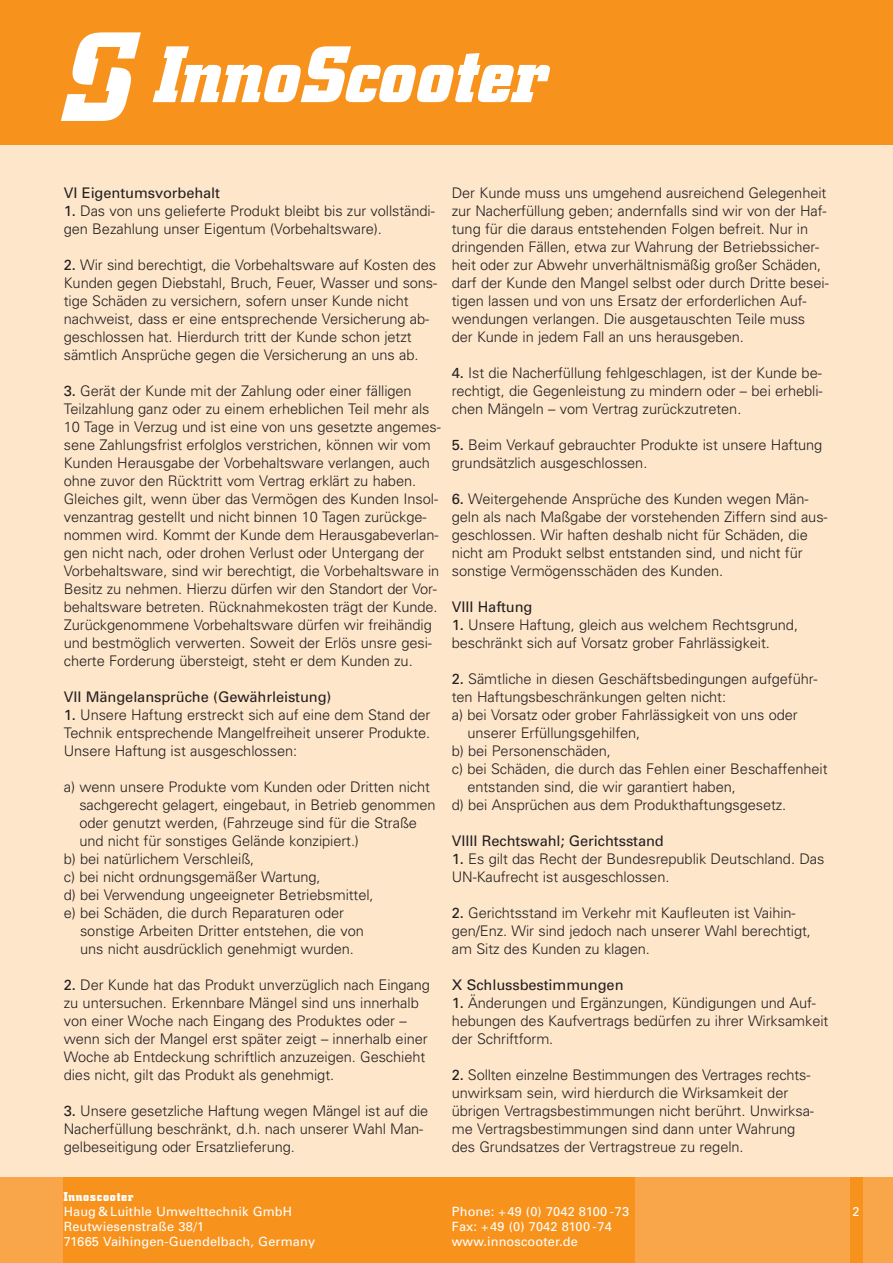
<style>
.page{position:relative;width:893px;height:1263px;background:#fff}
.page>*{position:absolute;margin:0;border:0;box-sizing:border-box;transform-origin:0 0}
.t1{font:300 14.7px/18px "Univers";letter-spacing:-.005em;color:#231f20}
.t2{font:14.7px "Univers";letter-spacing:-.005em;color:#231f20}
.t3{font:12.75px/15px "Univers";letter-spacing:.01em;color:#fff}
.t4{font:700 12.75px "City";letter-spacing:.06em;color:#fff}
.s1{font-weight:400}
</style>
<div class="page">
<div style="left:0;top:0;width:893px;height:1191px;background:#fee6ca"></div>
<div style="left:0;top:1178px;width:893px;height:85px;background:#f9a64a"></div>
<div style="left:64px;top:1178px;width:571px;height:85px;background:#f7931d"></div>
<div style="left:0;top:0;width:893px;height:145px;background:#f7931d"></div>
<svg style="left:61px;top:32px;width:489px;height:89px"></svg>
<div style="left:850px;top:1178px;width:12px;height:85px;background:#f7931d"></div>
<p class="t2" style="left:64px;top:187px;width:158px">VI Eigentumsvorbehalt</p>
<p class="t1" style="left:64px;top:203px;width:372px"><span class="s1">1.</span> Das von uns gelieferte Produkt bleibt bis zur vollständi&shy;gen Bezahlung unser Eigentum (Vorbehaltsware).</p>
<p class="t1" style="left:64px;top:257px;width:375px"><span class="s1">2.</span> Wir sind berechtigt, die Vorbehaltsware auf Kosten des Kunden gegen Diebstahl, Bruch, Feuer, Wasser und sons&shy;tige Schäden zu versichern, sofern unser Kunde nicht nachweist, dass er eine entsprechende Versicherung ab&shy;geschlossen hat. Hierdurch tritt der Kunde schon jetzt sämtlich Ansprüche gegen die Versicherung an uns ab.</p>
<p class="t1" style="left:64px;top:383px;width:378px"><span class="s1">3.</span> Gerät der Kunde mit der Zahlung oder einer fälligen Teilzahlung ganz oder zu einem erheblichen Teil mehr als 10 Tage in Verzug und ist eine von uns gesetzte angemes&shy;sene Zahlungsfrist erfolglos verstrichen, können wir vom Kunden Herausgabe der Vorbehaltsware verlangen, auch ohne zuvor den Rücktritt vom Vertrag erklärt zu haben.<br>Gleiches gilt, wenn über das Vermögen des Kunden Insol&shy;venzantrag gestellt und nicht binnen 10 Tagen zurückge&shy;nommen wird. Kommt der Kunde dem Herausgabeverlan&shy;gen nicht nach, oder drohen Verlust oder Untergang der Vorbehaltsware, sind wir berechtigt, die Vorbehaltsware in Besitz zu nehmen. Hierzu dürfen wir den Standort der Vor&shy;behaltsware betreten. Rücknahmekosten trägt der Kunde.<br>Zurückgenommene Vorbehaltsware dürfen wir freihändig und bestmöglich verwerten. Soweit der Erlös unsre gesi&shy;cherte Forderung übersteigt, steht er dem Kunden zu.</p>
<p class="t2" style="left:64px;top:691px;width:269px">VII Mängelansprüche (Gewährleistung)</p>
<p class="t1" style="left:64px;top:707px;width:368px;text-align:justify"><span class="s1">1.</span> Unsere Haftung erstreckt sich auf eine dem Stand der Technik entsprechende Mangelfreiheit unserer Produkte.<br>Unsere Haftung ist ausgeschlossen:</p>
<p class="t1" style="left:64px;top:779px;width:368px">a) wenn unsere Produkte vom Kunden oder Dritten nicht</p>
<p class="t1" style="left:79px;top:797px;width:358px">sachgerecht gelagert, eingebaut, in Betrieb genommen</p>
<p class="t1" style="left:79px;top:815px;width:339px">oder genutzt werden, (Fahrzeuge sind für die Straße</p>
<p class="t1" style="left:79px;top:833px;width:281px">und nicht für sonstiges Gelände konzipiert.)</p>
<p class="t1" style="left:64px;top:851px;width:192px">b) bei natürlichem Verschleiß,</p>
<p class="t1" style="left:64px;top:869px;width:258px">c) bei nicht ordnungsgemäßer Wartung,</p>
<p class="t1" style="left:64px;top:887px;width:311px">d) bei Verwendung ungeeigneter Betriebsmittel,</p>
<p class="t1" style="left:64px;top:905px;width:282px">e) bei Schäden, die durch Reparaturen oder</p>
<p class="t1" style="left:80px;top:923px;width:285px">sonstige Arbeiten Dritter entstehen, die von</p>
<p class="t1" style="left:80px;top:941px;width:275px">uns nicht ausdrücklich genehmigt wurden.</p>
<p class="t1" style="left:64px;top:977px;width:368px"><span class="s1">2.</span> Der Kunde hat das Produkt unverzüglich nach Eingang zu untersuchen. Erkennbare Mängel sind uns innerhalb von einer Woche nach Eingang des Produktes oder – wenn sich der Mangel erst später zeigt – innerhalb einer Woche ab Entdeckung schriftlich anzuzeigen. Geschieht dies nicht, gilt das Produkt als genehmigt.</p>
<p class="t1" style="left:64px;top:1103px;width:366px"><span class="s1">3.</span> Unsere gesetzliche Haftung wegen Mängel ist auf die<br>Nacherfüllung beschränkt, d.h. nach unserer Wahl Man&shy;gelbeseitigung oder Ersatzlieferung.</p>
<p class="t1" style="left:452px;top:185px;width:378px">Der Kunde muss uns umgehend ausreichend Gelegenheit zur Nacherfüllung geben; andernfalls sind wir von der Haf&shy;tung für die daraus entstehenden Folgen befreit. Nur in dringenden Fällen, etwa zur Wahrung der Betriebssicher&shy;heit oder zur Abwehr unverhältnismäßig großer Schäden, darf der Kunde den Mangel selbst oder durch Dritte besei&shy;tigen lassen und von uns Ersatz der erforderlichen Auf&shy;wendungen verlangen. Die ausgetauschten Teile muss der Kunde in jedem Fall an uns herausgeben.</p>
<p class="t1" style="left:452px;top:365px;width:372px;text-align:justify"><span class="s1">4.</span> Ist die Nacherfüllung fehlgeschlagen, ist der Kunde be&shy;rechtigt, die Gegenleistung zu mindern oder – bei erhebli&shy;chen Mängeln – vom Vertrag zurückzutreten.</p>
<p class="t1" style="left:452px;top:437px;width:372px"><span class="s1">5.</span> Beim Verkauf gebrauchter Produkte ist unsere Haftung grundsätzlich ausgeschlossen.</p>
<p class="t1" style="left:452px;top:491px;width:377px"><span class="s1">6.</span> Weitergehende Ansprüche des Kunden wegen Män&shy;geln als nach Maßgabe der vorstehenden Ziffern sind aus&shy;geschlossen. Wir haften deshalb nicht für Schäden, die nicht am Produkt selbst entstanden sind, und nicht für sonstige Vermögensschäden des Kunden.</p>
<p class="t2" style="left:452px;top:601px;width:82px">VIII Haftung</p>
<p class="t1" style="left:452px;top:617px;width:348px"><span class="s1">1.</span> Unsere Haftung, gleich aus welchem Rechtsgrund, beschränkt sich auf Vorsatz grober Fahrlässigkeit.</p>
<p class="t1" style="left:452px;top:671px;width:367px"><span class="s1">2.</span> Sämtliche in diesen Geschäftsbedingungen aufgeführ-</p>
<p class="t1" style="left:452px;top:689px;width:276px">ten Haftungsbeschränkungen gelten nicht:</p>
<p class="t1" style="left:452px;top:707px;width:347px">a) bei Vorsatz oder grober Fahrlässigkeit von uns oder</p>
<p class="t1" style="left:467px;top:725px;width:174px">unserer Erfüllungsgehilfen,</p>
<p class="t1" style="left:452px;top:743px;width:161px">b) bei Personenschäden,</p>
<p class="t1" style="left:452px;top:761px;width:377px">c) bei Schäden, die durch das Fehlen einer Beschaffenheit</p>
<p class="t1" style="left:467px;top:779px;width:270px">entstanden sind, die wir garantiert haben,</p>
<p class="t1" style="left:452px;top:797px;width:336px">d) bei Ansprüchen aus dem Produkthaftungsgesetz.</p>
<p class="t2" style="left:452px;top:835px;width:214px">VIIII Rechtswahl; Gerichtsstand</p>
<p class="t1" style="left:452px;top:851px;width:374px"><span class="s1">1.</span> Es gilt das Recht der Bundesrepublik Deutschland. Das<br>UN-Kaufrecht ist ausgeschlossen.</p>
<p class="t1" style="left:452px;top:905px;width:361px"><span class="s1">2.</span> Gerichtsstand im Verkehr mit Kaufleuten ist Vaihin&shy;gen/Enz. Wir sind jedoch nach unserer Wahl berechtigt, am Sitz des Kunden zu klagen.</p>
<p class="t2" style="left:452px;top:979px;width:173px">X Schlussbestimmungen</p>
<p class="t1" style="left:452px;top:995px;width:378px"><span class="s1">1.</span> Änderungen und Ergänzungen, Kündigungen und Auf&shy;hebungen des Kaufvertrags bedürfen zu ihrer Wirksamkeit der Schriftform.</p>
<p class="t1" style="left:452px;top:1067px;width:364px"><span class="s1">2.</span> Sollten einzelne Bestimmungen des Vertrages rechts&shy;unwirksam sein, wird hierdurch die Wirksamkeit der übrigen Vertragsbestimmungen nicht berührt. Unwirksa&shy;me Vertragsbestimmungen sind dann unter Wahrung des Grundsatzes der Vertragstreue zu regeln.</p>
<p class="t4" style="left:64px;top:1192px;width:71px">Innoscooter</p>
<p class="t3" style="left:64px;top:1205px;width:253px">Haug&amp; Luithle Umwelttechnik GmbH<br>Reutwiesenstraße 38/1<br>71665 Vaihingen-Guendelbach, Germany</p>
<p class="t3" style="left:452px;top:1205px;width:179px">Phone: +49 (0) 7042 8100 -73<br>Fax: +49 (0) 7042 8100 -74 www.innoscooter.de</p>
<p class="t3" style="left:852px;top:1205px;width:9px">2</p>
</div>
